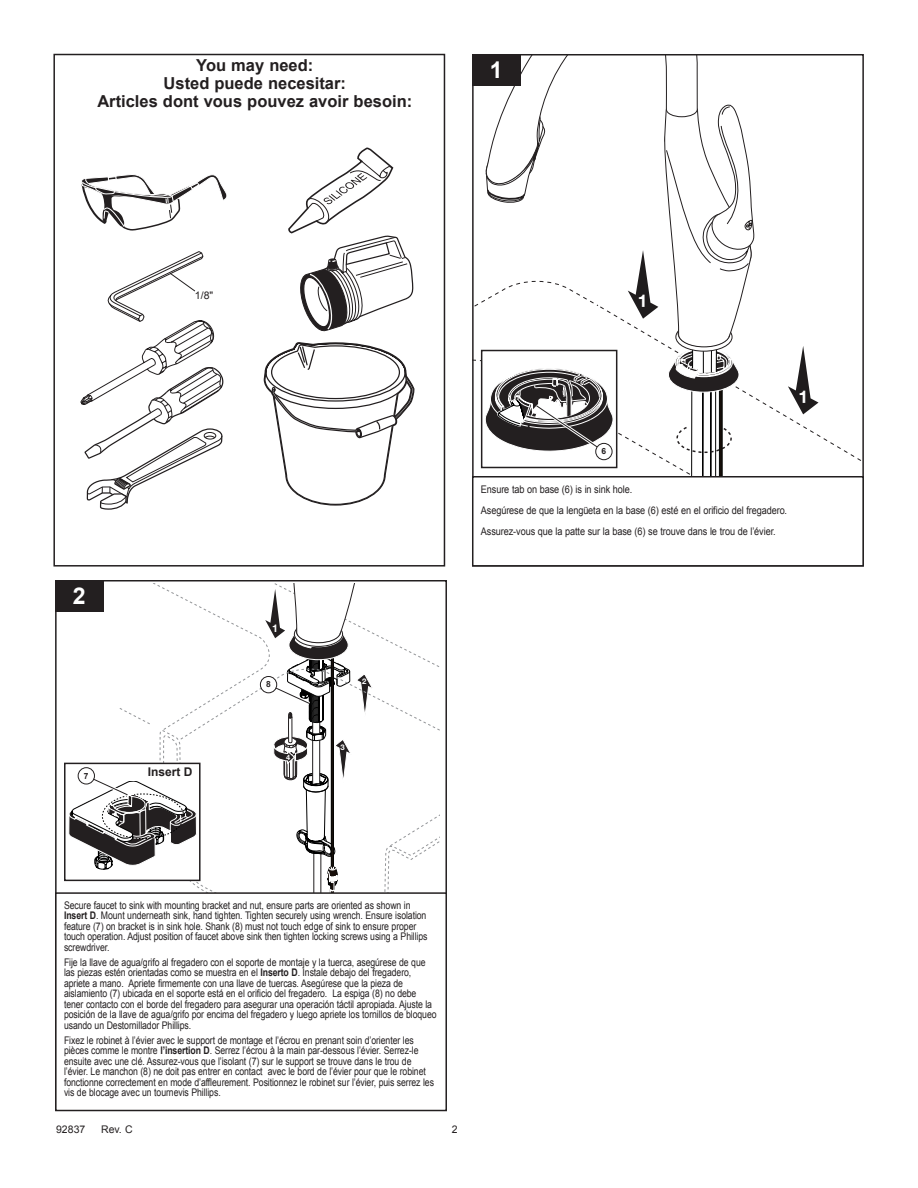
<style>
.page{position:relative;width:918px;height:1188px;background:#fff}
.page>*{position:absolute;margin:0;border:0;box-sizing:border-box;transform-origin:0 0}
.t1{font:700 23.1px "Arial";color:#fff}
.t2{font:700 16.5px/18px "Arial";color:#231f20;text-align:center}
.t3{font:700 12px "Arial";color:#231f20}
.t4{font:700 10.65px "Helvetica Neue";color:#fff}
.t5{font:10.5px/10.5px "Arial";letter-spacing:-.01em;color:#231f20;scale:.83 1}
.t6{font:10.5px/21px "Arial";letter-spacing:-.01em;color:#231f20;scale:.87 1}
.t7{font:10.5px "Arial";letter-spacing:-.01em;color:#231f20}
.t8{font:700 8.4px "Arial";color:#231f20}
.t9{font:700 7.35px "Helvetica Neue";color:#fff}
.s1{font-weight:700}
</style>
<div class="page">
<div style="left:53px;top:54px;width:392px;height:513px;border:2px solid #231f20"></div>
<div style="left:472px;top:54px;width:49px;height:31px;background:#231f20"></div>
<svg style="left:81px;top:174px;width:146px;height:57px"></svg>
<svg style="left:289px;top:148px;width:125px;height:184px"></svg>
<svg style="left:264px;top:342px;width:150px;height:164px"></svg>
<svg style="left:80px;top:251px;width:144px;height:259px"></svg>
<div style="left:55px;top:580px;width:49px;height:31px;background:#231f20"></div>
<div style="left:481px;top:350px;width:136px;height:118px;border:2px solid #231f20"></div>
<div style="left:472px;top:476px;width:392px;height:91px;border:2px solid #231f20"></div>
<div style="left:55px;top:892px;width:392px;height:219px;border:2px solid #231f20"></div>
<div style="left:64px;top:763px;width:137px;height:118px;border:2px solid #231f20"></div>
<svg style="left:69px;top:583px;width:314px;height:312px"></svg>
<svg style="left:484px;top:55px;width:270px;height:511px"></svg>
<svg style="left:788px;top:346px;width:31px;height:68px"></svg>
<h2 class="t2" style="left:97px;top:56px;width:316px">You may need:<br>Usted puede necesitar:<br>Articles dont vous pouvez avoir besoin:</h2>
<h1 class="t1" style="left:490px;top:55px;width:14px">1</h1>
<p class="t7" style="left:195px;top:288px;width:20px">1/8"</p>
<h1 class="t1" style="left:73px;top:581px;width:14px">2</h1>
<p class="t8" style="left:84px;top:770px;width:6px">7</p>
<p class="t3" style="left:148px;top:763px;width:46px">Insert D</p>
<p class="t4" style="left:272px;top:620px;width:7px">1</p>
<p class="t8" style="left:266px;top:679px;width:6px">8</p>
<p class="t9" style="left:286px;top:752px;width:6px">4</p>
<p class="t8" style="left:602px;top:446px;width:6px">6</p>
<p class="t6" style="left:481px;top:479px;width:354px">Ensure tab on base (6) is in sink hole.<br>Asegúrese de que la lengüeta en la base (6) esté en el orificio del fregadero.<br>Assurez-vous que la patte sur la base (6) se trouve dans le trou de l’évier.</p>
<p class="t5" style="left:64px;top:900px;width:440px">Secure faucet to sink with mounting bracket and nut, ensure parts are oriented as shown in <span class="s1">Insert D</span>. Mount underneath sink, hand tighten. Tighten securely using wrench. Ensure isolation feature (7) on bracket is in sink hole. Shank (8) must not touch edge of sink to ensure proper touch operation. Adjust position of faucet above sink then tighten locking screws using a Phillips screwdriver.</p>
<p class="t5" style="left:64px;top:957px;width:450px">Fije la llave de agua/grifo al fregadero con el soporte de montaje y la tuerca, asegúrese de que las piezas estén orientadas como se muestra en el <span class="s1">Inserto D</span>. Instale debajo del fregadero, apriete a mano. Apriete firmemente con una llave de tuercas. Asegúrese que la pieza de aislamiento (7) ubicada en el soporte está en el orificio del fregadero. La espiga (8) no debe tener contacto con el borde del fregadero para asegurar una operación táctil apropiada. Ajuste la posición de la llave de agua/grifo por encima del fregadero y luego apriete los tornillos de bloqueo usando un Destornillador Phillips.</p>
<p class="t5" style="left:64px;top:1035px;width:447px">Fixez le robinet à l’évier avec le support de montage et l’écrou en prenant soin d’orienter les pièces comme le montre <span class="s1">l’insertion D</span>. Serrez l’écrou à la main par-dessous l’évier. Serrez-le ensuite avec une clé. Assurez-vous que l’isolant (7) sur le support se trouve dans le trou de l’évier. Le manchon (8) ne doit pas entrer en contact avec le bord de l’évier pour que le robinet fonctionne correctement en mode d’affleurement. Positionnez le robinet sur l’évier, puis serrez les vis de blocage avec un tournevis Phillips.</p>
<p class="t7" style="left:56px;top:1123px;width:31px">92837</p>
<p class="t7" style="left:101px;top:1123px;width:33px">Rev. C</p>
<p class="t7" style="left:452px;top:1122px;width:7px">2</p>
</div>
